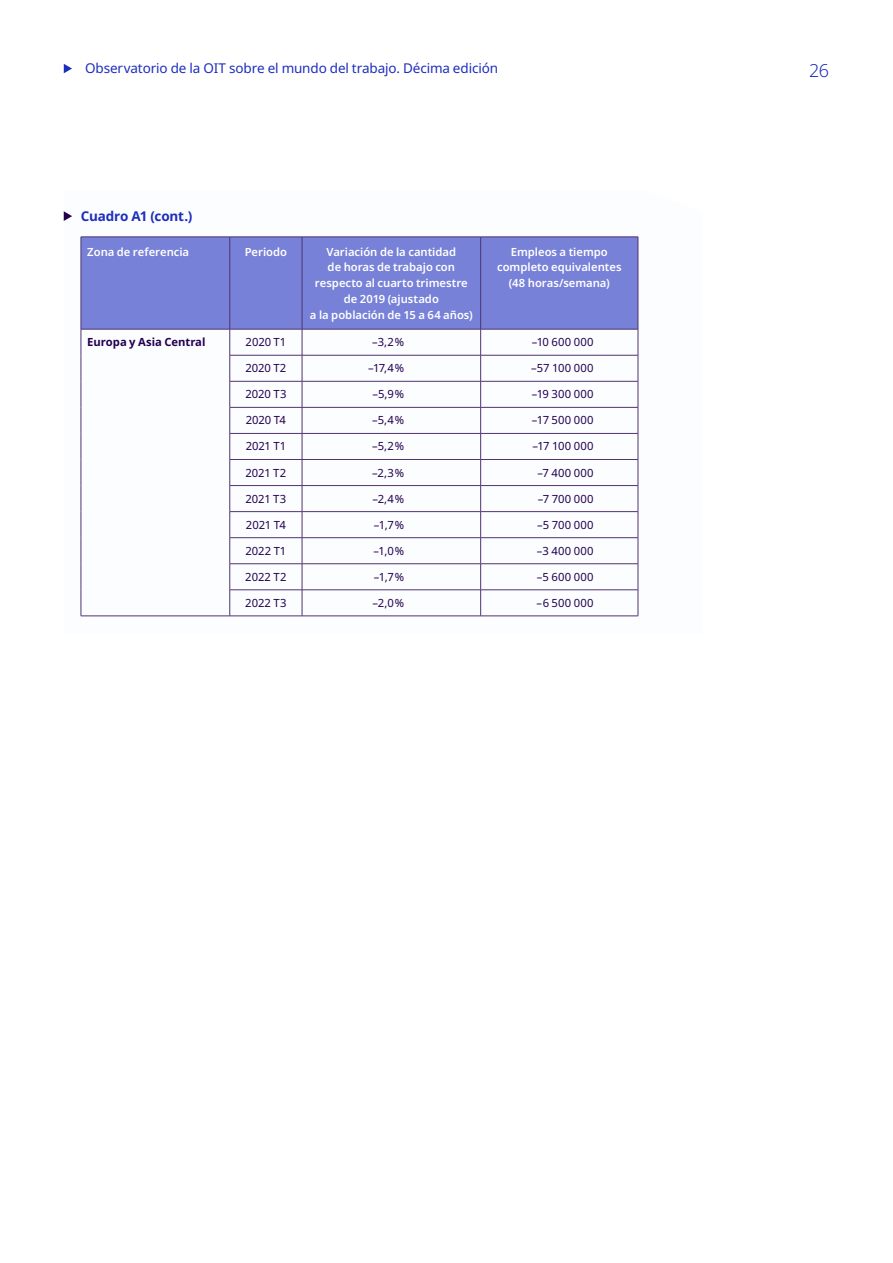
<style>
.page{position:relative;width:893px;height:1263px;background:#fff}
.page>*{position:absolute;margin:0;border:0;box-sizing:border-box;transform-origin:0 0}
.t1{font:300 18px "Noto Sans";color:#1e2dbe}
.t2{font:13.5px "Noto Sans";letter-spacing:-.01em;color:#1e2dbe}
.Note_-title-table{font:700 13.5px "Noto Sans";letter-spacing:-.015em;color:#1e2dbe}
.table_text{font:11.25px "Noto Sans";letter-spacing:.01em;color:#230050}
.table_header{font:600 11.25px/15.8px "Noto Sans";color:#fff;text-align:center}
.table_text-2{font:700 11.25px "Noto Sans";letter-spacing:-.005em;color:#230050}
</style>
<div class="page">
<svg style="left:64px;top:64px;width:8px;height:9px"></svg>
<svg style="left:80px;top:236px;width:559px;height:381px"></svg>
<div style="left:82px;top:238px;width:556px;height:91px;background:#7881d8"></div>
<hr style="left:230px;top:237px;width:1px;height:92px;background:#4f3373">
<hr style="left:302px;top:237px;width:1px;height:92px;background:#4f3373">
<svg style="left:638px;top:329px;width:1px;height:287px"></svg>
<hr style="left:230px;top:616px;width:72px;height:1px;background:#4f3373">
<hr style="left:302px;top:616px;width:179px;height:1px;background:#4f3373">
<hr style="left:481px;top:616px;width:157px;height:1px;background:#4f3373">
<hr style="left:81px;top:237px;width:149px;height:1px;background:#4f3373">
<hr style="left:81px;top:237px;width:1px;height:92px;background:#4f3373">
<hr style="left:230px;top:237px;width:72px;height:1px;background:#4f3373">
<hr style="left:302px;top:237px;width:179px;height:1px;background:#4f3373">
<hr style="left:481px;top:237px;width:157px;height:1px;background:#4f3373">
<hr style="left:480px;top:237px;width:1px;height:92px;background:#4f3373">
<hr style="left:638px;top:237px;width:1px;height:92px;background:#4f3373">
<hr style="left:81px;top:329px;width:149px;height:1px;background:#4f3373">
<hr style="left:230px;top:329px;width:72px;height:1px;background:#4f3373">
<hr style="left:302px;top:329px;width:179px;height:1px;background:#4f3373">
<hr style="left:481px;top:329px;width:157px;height:1px;background:#4f3373">
<svg style="left:81px;top:329px;width:1px;height:287px"></svg>
<svg style="left:230px;top:329px;width:1px;height:287px"></svg>
<hr style="left:81px;top:616px;width:149px;height:1px;background:#4f3373">
<hr style="left:230px;top:355px;width:72px;height:1px;background:#4f3373">
<hr style="left:302px;top:355px;width:179px;height:1px;background:#4f3373">
<hr style="left:481px;top:355px;width:157px;height:1px;background:#4f3373">
<hr style="left:230px;top:381px;width:72px;height:1px;background:#4f3373">
<hr style="left:302px;top:381px;width:179px;height:1px;background:#4f3373">
<hr style="left:481px;top:381px;width:157px;height:1px;background:#4f3373">
<hr style="left:230px;top:407px;width:72px;height:1px;background:#4f3373">
<hr style="left:302px;top:407px;width:179px;height:1px;background:#4f3373">
<hr style="left:481px;top:407px;width:157px;height:1px;background:#4f3373">
<hr style="left:230px;top:433px;width:72px;height:1px;background:#4f3373">
<hr style="left:302px;top:433px;width:179px;height:1px;background:#4f3373">
<hr style="left:481px;top:433px;width:157px;height:1px;background:#4f3373">
<hr style="left:230px;top:459px;width:72px;height:1px;background:#4f3373">
<hr style="left:302px;top:459px;width:179px;height:1px;background:#4f3373">
<hr style="left:481px;top:459px;width:157px;height:1px;background:#4f3373">
<hr style="left:230px;top:485px;width:72px;height:1px;background:#4f3373">
<hr style="left:302px;top:485px;width:179px;height:1px;background:#4f3373">
<hr style="left:481px;top:485px;width:157px;height:1px;background:#4f3373">
<hr style="left:230px;top:511px;width:72px;height:1px;background:#4f3373">
<hr style="left:302px;top:511px;width:179px;height:1px;background:#4f3373">
<hr style="left:481px;top:511px;width:157px;height:1px;background:#4f3373">
<hr style="left:230px;top:537px;width:72px;height:1px;background:#4f3373">
<hr style="left:302px;top:537px;width:179px;height:1px;background:#4f3373">
<hr style="left:481px;top:537px;width:157px;height:1px;background:#4f3373">
<hr style="left:230px;top:563px;width:72px;height:1px;background:#4f3373">
<hr style="left:230px;top:589px;width:72px;height:1px;background:#4f3373">
<hr style="left:302px;top:563px;width:179px;height:1px;background:#4f3373">
<hr style="left:302px;top:589px;width:179px;height:1px;background:#4f3373">
<svg style="left:302px;top:329px;width:1px;height:287px"></svg>
<hr style="left:481px;top:563px;width:157px;height:1px;background:#4f3373">
<hr style="left:481px;top:589px;width:157px;height:1px;background:#4f3373">
<svg style="left:480px;top:329px;width:1px;height:287px"></svg>
<svg style="left:64px;top:211px;width:8px;height:10px"></svg>
<p class="t2" style="left:85px;top:59px;width:414px">Observatorio de la OIT sobre el mundo del trabajo. Décima edición</p>
<h1 class="t1" style="left:809px;top:57px;width:22px">26</h1>
<p class="Note_-title-table" style="left:81px;top:207px;width:113px">Cuadro A1 (cont.)</p>
<p class="table_header" style="left:87px;top:244px;width:103px">Zona de referencia</p>
<p class="table_header" style="left:245px;top:244px;width:44px">Periodo</p>
<p class="table_header" style="left:310px;top:244px;width:164px">Variación de la cantidad<br>de horas de trabajo con respecto al cuarto trimestre de 2019 (ajustado<br>a la población de 15 a 64 años)</p>
<p class="table_header" style="left:497px;top:244px;width:126px">Empleos a tiempo completo equivalentes</p>
<p class="table_header" style="left:509px;top:275px;width:103px">(48 horas/semana)</p>
<p class="table_text-2" style="left:87px;top:334px;width:120px">Europa y Asia Central</p>
<p class="table_text" style="left:246px;top:334px;width:42px">2020 T1</p>
<p class="table_text" style="left:372px;top:334px;width:34px">–3,2%</p>
<p class="table_text" style="left:532px;top:334px;width:63px">–10 600 000</p>
<p class="table_text" style="left:245px;top:360px;width:42px">2020 T2</p>
<p class="table_text" style="left:368px;top:360px;width:38px">–17,4%</p>
<p class="table_text" style="left:531px;top:360px;width:64px">–57 100 000</p>
<p class="table_text" style="left:245px;top:386px;width:43px">2020 T3</p>
<p class="table_text" style="left:372px;top:386px;width:33px">–5,9%</p>
<p class="table_text" style="left:532px;top:386px;width:63px">–19 300 000</p>
<p class="table_text" style="left:246px;top:412px;width:42px">2020 T4</p>
<p class="table_text" style="left:372px;top:412px;width:33px">–5,4%</p>
<p class="table_text" style="left:532px;top:412px;width:63px">–17 500 000</p>
<p class="table_text" style="left:246px;top:438px;width:42px">2021 T1</p>
<p class="table_text" style="left:372px;top:438px;width:34px">–5,2%</p>
<p class="table_text" style="left:532px;top:438px;width:63px">–17 100 000</p>
<p class="table_text" style="left:245px;top:464px;width:42px">2021 T2</p>
<p class="table_text" style="left:372px;top:464px;width:33px">–2,3%</p>
<p class="table_text" style="left:537px;top:464px;width:58px">–7 400 000</p>
<p class="table_text" style="left:245px;top:491px;width:42px">2021 T3</p>
<p class="table_text" style="left:372px;top:491px;width:33px">–2,4%</p>
<p class="table_text" style="left:538px;top:491px;width:57px">–7 700 000</p>
<p class="table_text" style="left:246px;top:517px;width:41px">2021 T4</p>
<p class="table_text" style="left:374px;top:517px;width:32px">–1,7%</p>
<p class="table_text" style="left:537px;top:517px;width:58px">–5 700 000</p>
<p class="table_text" style="left:246px;top:543px;width:42px">2022 T1</p>
<p class="table_text" style="left:374px;top:543px;width:32px">–1,0%</p>
<p class="table_text" style="left:537px;top:543px;width:58px">–3 400 000</p>
<p class="table_text" style="left:245px;top:569px;width:43px">2022 T2</p>
<p class="table_text" style="left:374px;top:569px;width:32px">–1,7%</p>
<p class="table_text" style="left:537px;top:569px;width:58px">–5 600 000</p>
<p class="table_text" style="left:245px;top:595px;width:43px">2022 T3</p>
<p class="table_text" style="left:373px;top:595px;width:33px">–2,0%</p>
<p class="table_text" style="left:537px;top:595px;width:58px">–6 500 000</p>
</div>
